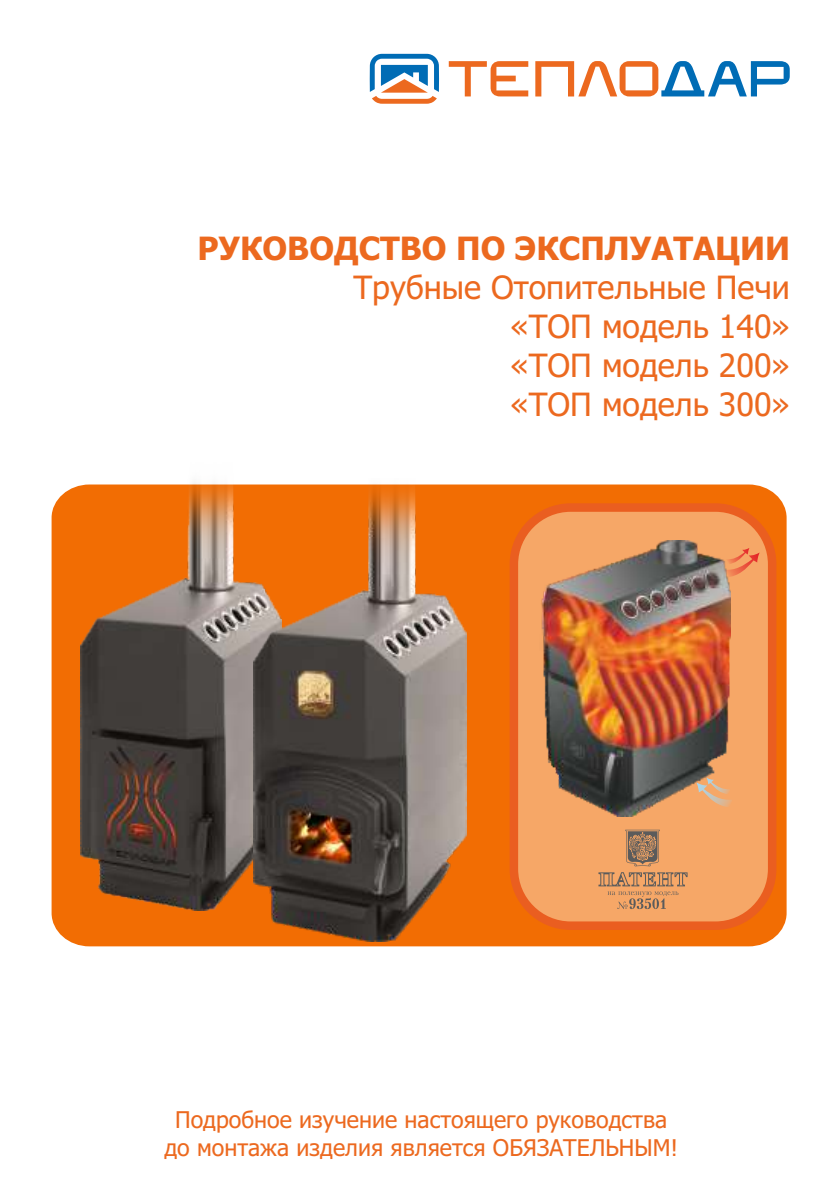
<style>
.page{position:relative;width:840px;height:1191px;background:#fff}
.page>*{position:absolute;margin:0;border:0;box-sizing:border-box;transform-origin:0 0}
.t1{font:32.2px/38.8px "Tahoma";color:#ec691f;text-align:justify}
.t2{font:700 32.2px "Tahoma";color:#ec691f}
.t3{font:23px/27.8px "Tahoma";color:#ec691f;text-align:center}
</style>
<div class="page">
<div style="left:52px;top:484px;width:734px;height:462px;background:#f26d03"></div>
<img style="left:81px;top:482px;width:172px;height:428px">
<img style="left:253px;top:484px;width:212px;height:458px">
<div style="left:513px;top:507px;width:258px;height:418px;background:#f6a767;border-radius:57px"></div>
<div style="left:509px;top:503px;width:267px;height:427px;border:9px solid #ea5e20;border-radius:57px"></div>
<img style="left:541px;top:540px;width:188px;height:276px">
<svg style="left:696px;top:777px;width:36px;height:30px"></svg>
<svg style="left:723px;top:548px;width:36px;height:29px"></svg>
<svg style="left:598px;top:829px;width:89px;height:80px"></svg>
<svg style="left:448px;top:61px;width:80px;height:35px"></svg>
<svg style="left:369px;top:54px;width:70px;height:50px"></svg>
<svg style="left:535px;top:61px;width:254px;height:35px"></svg>
<h1 class="t2" style="left:197px;top:236px;width:593px">РУКОВОДСТВО ПО ЭКСПЛУАТАЦИИ</h1>
<h1 class="t1" style="left:510px;top:271px;width:281px;text-indent:-157px">Трубные Отопительные Печи «ТОП модель 140» «ТОП модель 200» «ТОП модель 300»</h1>
<p class="t3" style="left:164px;top:1107px;width:515px">Подробное изучение настоящего руководства до монтажа изделия является ОБЯЗАТЕЛЬНЫМ!</p>
</div>
